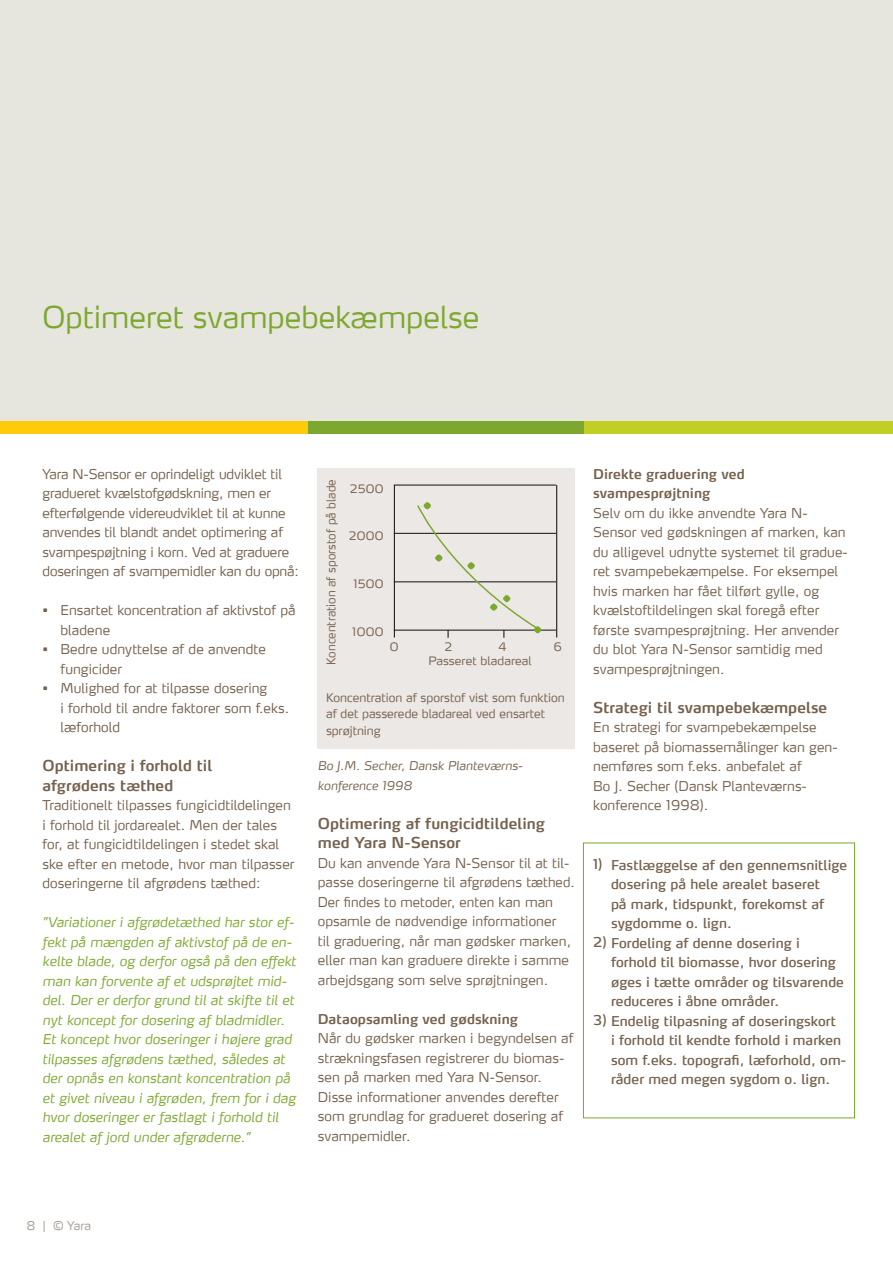
<style>
.page{position:relative;width:893px;height:1263px;background:#fff}
.page>*{position:absolute;margin:0;border:0;box-sizing:border-box;transform-origin:0 0}
.t1{font:300 30px "Yara Max LF";color:#7da830}
.t2{font:600 15px/19.5px "Yara Max LF";letter-spacing:.005em;color:#75614d}
.t3{font:300 13.5px/19.5px "Yara Max LF";letter-spacing:.005em;color:#75614d}
.t4{font:italic 300 13.5px/19.5px "Yara Max LF";letter-spacing:.005em;color:#7da830}
.t5{font:13.5px/19.5px "Yara Max LF";letter-spacing:.005em;color:#75614d}
.t6{font:600 13.5px "Yara Max LF";letter-spacing:.005em;color:#75614d}
.t7{font:300 12px/16.5px "Yara Max LF";color:#75614d}
.t8{font:italic 300 12px "Yara Max LF";letter-spacing:.005em;color:#75614d}
.t9{font:300 12px "Yara Max LF";color:#75614d;scale:.96 1}
.t10{font:300 12px "Yara Max LF";color:#a79a8f}
.t11{font:300 11.55px "Yara Max LF";letter-spacing:.005em;color:#75614d;scale:1.04 1}
</style>
<div class="page">
<div style="left:0;top:0;width:893px;height:422px;background:#e7e6de"></div>
<div style="left:0;top:421px;width:308px;height:13px;background:#feca0a"></div>
<div style="left:308px;top:421px;width:277px;height:13px;background:#7da830"></div>
<div style="left:585px;top:421px;width:308px;height:13px;background:#c1ce23"></div>
<div style="left:317px;top:468px;width:258px;height:280px;background:#ece8e5"></div>
<hr style="left:394px;top:485px;width:1px;height:152px;background:#231f20">
<hr style="left:556px;top:485px;width:1px;height:152px;background:#231f20">
<hr style="left:394px;top:484px;width:162px;height:2px;background:#231f20">
<hr style="left:394px;top:533px;width:162px;height:1px;background:#231f20">
<hr style="left:394px;top:581px;width:162px;height:1px;background:#231f20">
<hr style="left:394px;top:629px;width:162px;height:2px;background:#231f20">
<svg style="left:416px;top:502px;width:126px;height:136px"></svg>
<div style="left:583px;top:843px;width:272px;height:275px;border:1px solid #7da830"></div>
<p class="t1" style="left:43px;top:298px;width:438px">Optimeret svampebekæmpelse</p>
<p class="t3" style="left:43px;top:464px;width:258px">Yara N-Sensor er oprindeligt udviklet til gradueret kvælstofgødskning, men er efterfølgende videreudviklet til at kunne anvendes til blandt andet optimering af svampespøjtning i korn. Ved at graduere doseringen af svampemidler kan du opnå:</p>
<p class="t3" style="left:61px;top:600px;width:237px;text-indent:-18px">• Ensartet koncentration af aktivstof på bladene</p>
<p class="t3" style="left:61px;top:639px;width:207px;text-indent:-18px">• Bedre udnyttelse af de anvendte fungicider</p>
<p class="t3" style="left:61px;top:678px;width:230px;text-indent:-18px">• Mulighed for at tilpasse dosering<br>i forhold til andre faktorer som f.eks.</p>
<p class="t3" style="left:61px;top:717px;width:61px">læforhold</p>
<p class="t2" style="left:43px;top:756px;width:171px">Optimering i forhold til</p>
<p class="t2" style="left:43px;top:775px;width:132px">afgrødens tæthed</p>
<p class="t3" style="left:43px;top:795px;width:253px">Traditionelt tilpasses fungicidtildelingen i forhold til jordarealet. Men der tales for, at fungicidtildelingen i stedet skal ske efter en metode, hvor man tilpasser doseringerne til afgrødens tæthed:</p>
<p class="t4" style="left:43px;top:912px;width:255px">”Variationer i afgrødetæthed har stor ef&shy;fekt på mængden af aktivstof på de en&shy;kelte blade, og derfor også på den effekt man kan forvente af et udsprøjtet mid&shy;del. Der er derfor grund til at skifte til et nyt koncept for dosering af bladmidler.<br>Et koncept hvor doseringer i højere grad tilpasses afgrødens tæthed, således at der opnås en konstant koncentration på et givet niveau i afgrøden, frem for i dag hvor doseringer er fastlagt i forhold til arealet af jord under afgrøderne.”</p>
<p class="t9" style="left:324px;top:665px;width:195px;rotate:-90deg">Koncentration af sporstof på blade</p>
<p class="t11" style="left:350px;top:481px;width:34px">2500</p>
<p class="t11" style="left:349px;top:529px;width:35px">2000</p>
<p class="t11" style="left:353px;top:577px;width:31px">1500</p>
<p class="t11" style="left:352px;top:624px;width:32px">1000</p>
<p class="t11" style="left:390px;top:639px;width:10px">0</p>
<p class="t11" style="left:444px;top:639px;width:9px">2</p>
<p class="t11" style="left:498px;top:639px;width:10px">4</p>
<p class="t11" style="left:554px;top:639px;width:9px">6</p>
<p class="t11" style="left:428px;top:653px;width:101px">Passeret bladareal</p>
<p class="t7" style="left:326px;top:689px;width:240px">Koncentration af sporstof vist som funktion af det passerede bladareal ved ensartet sprøjtning</p>
<p class="t8" style="left:318px;top:758px;width:206px">Bo J.M. Secher, Dansk Planteværns-</p>
<p class="t8" style="left:318px;top:778px;width:96px">konference 1998</p>
<p class="t2" style="left:318px;top:813px;width:229px">Optimering af fungicidtildeling med Yara N-Sensor</p>
<p class="t3" style="left:318px;top:853px;width:258px">Du kan anvende Yara N-Sensor til at til&shy;passe doseringerne til afgrødens tæthed.<br>Der findes to metoder, enten kan man opsamle de nødvendige informationer<br>til graduering, når man gødsker marken, eller man kan graduere direkte i samme arbejdsgang som selve sprøjtningen.</p>
<p class="t6" style="left:318px;top:1010px;width:202px">Dataopsamling ved gødskning</p>
<p class="t3" style="left:318px;top:1028px;width:257px">Når du gødsker marken i begyndelsen af strækningsfasen registrerer du biomas&shy;sen på marken med Yara N-Sensor.<br>Disse informationer anvendes derefter som grundlag for gradueret dosering af svampemidler.</p>
<p class="t6" style="left:593px;top:465px;width:153px">Direkte graduering ved</p>
<p class="t6" style="left:593px;top:485px;width:119px">svampesprøjtning</p>
<p class="t3" style="left:593px;top:503px;width:256px">Selv om du ikke anvendte Yara N-Sensor ved gødskningen af marken, kan du alligevel udnytte systemet til gradue&shy;ret svampebekæmpelse. For eksempel hvis marken har fået tilført gylle, og kvælstoftildelingen skal foregå efter første svampesprøjtning. Her anvender du blot Yara N-Sensor samtidig med svampesprøjtningen.</p>
<p class="t2" style="left:593px;top:697px;width:236px">Strategi til svampebekæmpelse</p>
<p class="t3" style="left:593px;top:717px;width:246px">En strategi for svampebekæmpelse baseret på biomassemålinger kan gen&shy;nemføres som f.eks. anbefalet af</p>
<p class="t3" style="left:593px;top:776px;width:215px">Bo J. Secher (Dansk Planteværns-</p>
<p class="t3" style="left:593px;top:795px;width:117px">konference 1998).</p>
<p class="t5" style="left:593px;top:854px;width:11px">1)</p>
<p class="t5" style="left:611px;top:855px;width:238px">Fastlæggelse af den gennemsnitlige dosering på hele arealet baseret<br>på mark, tidspunkt, forekomst af sygdomme o. lign.</p>
<p class="t5" style="left:611px;top:952px;width:234px">forhold til biomasse, hvor dosering øges i tætte områder og tilsvarende reduceres i åbne områder.</p>
<p class="t5" style="left:611px;top:1030px;width:237px">i forhold til kendte forhold i marken som f.eks. topografi, læforhold, om&shy;råder med megen sygdom o. lign.</p>
<p class="t5" style="left:593px;top:933px;width:208px">2) Fordeling af denne dosering i</p>
<p class="t5" style="left:593px;top:1011px;width:244px">3) Endelig tilpasning af doseringskort</p>
<p class="t10" style="left:27px;top:1218px;width:66px">8 | © Yara</p>
</div>
